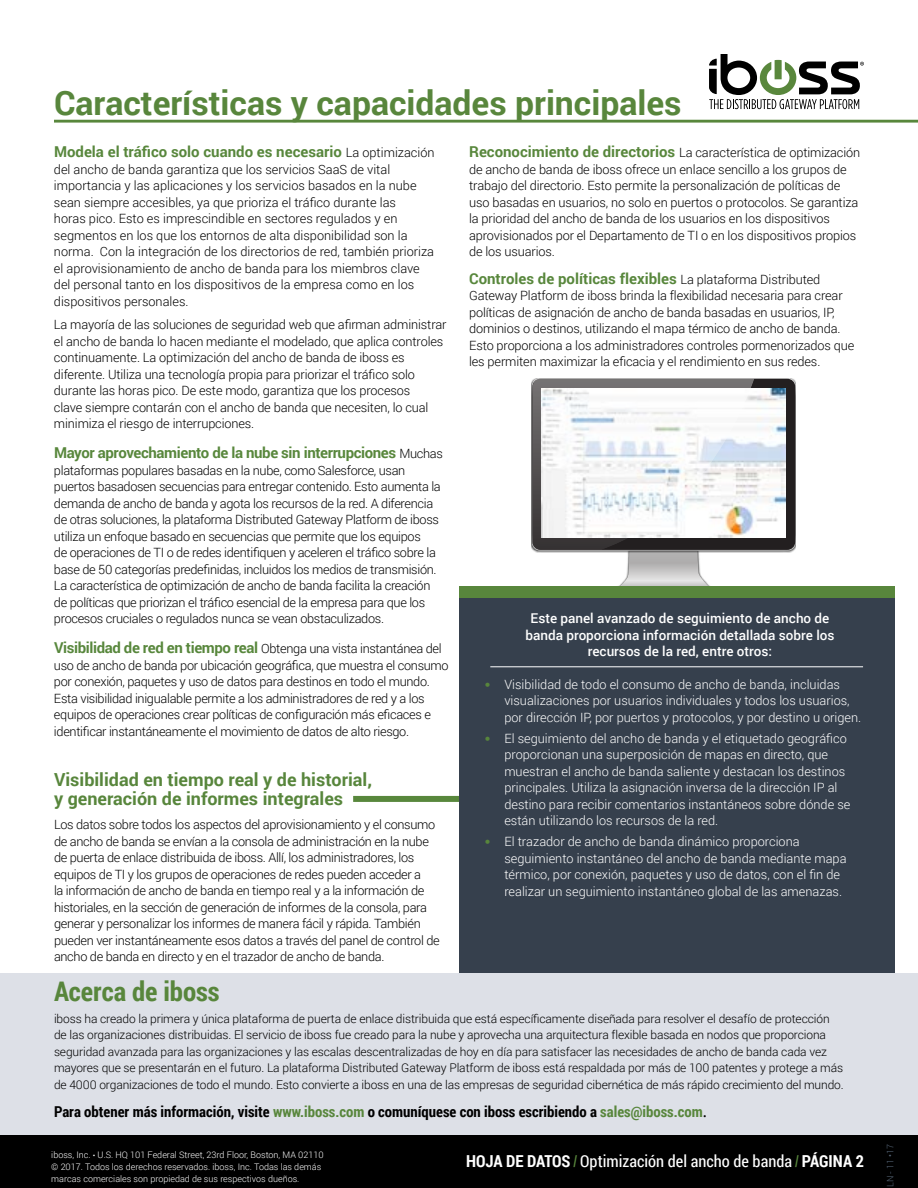
<style>
.page{position:relative;width:918px;height:1188px;background:#fff}
.page>*{position:absolute;margin:0;border:0;box-sizing:border-box;transform-origin:0 0}
.t1{font:700 33.75px "Roboto";color:#58863c}
.t2{font:700 27px "Roboto Condensed";color:#58863c}
.t3{font:700 18px/19.5px "Roboto";color:#58863c}
.t4{font:16.5px "Roboto Condensed";color:#fff}
.t5{font:700 15px "Roboto";color:#58873c}
.t6{font:700 15px "Roboto Condensed";color:#000}
.t7{font:700 15px "Roboto";letter-spacing:-.025em;color:#58873c}
.t8{font:500 13.5px/16.5px "Roboto";color:#fff;text-align:center}
.t9{font:300 12.75px/16.5px "Roboto";letter-spacing:-.02em;color:#000}
.t10{font:300 12.75px/16.5px "Roboto";color:#fff}
.t11{font:300 12.75px/16.5px "Roboto";color:#000}
.t12{font:300 12px/16.5px "Roboto";letter-spacing:-.01em;color:#000}
.t13{font:300 9px/12px "Roboto";color:#fff}
.t14{font:300 9px "Roboto";color:#58687a}
.s1{font-weight:300;font-size:12.75px;color:#000}
.s2{font-weight:700;font-size:15px;color:#58873c}
.s3{font-family:"DIN";color:#58863c}
.s4{color:#58863c}
.s5{font-family:"Minion Pro";font-weight:400;font-size:18px}
.s6{font-weight:700}
.s7{font-family:"DIN Condensed";font-weight:700;color:#58863c}
.s8{font-family:"DIN";font-weight:700}
</style>
<div class="page">
<div style="left:0;top:1134px;width:918px;height:54px;background:#000"></div>
<div style="left:0;top:973px;width:918px;height:161px;background:#dde0e7"></div>
<svg style="left:709px;top:54px;width:155px;height:55px"></svg>
<div style="left:353px;top:796px;width:112px;height:6px;background:#58873c"></div>
<svg style="left:532px;top:379px;width:263px;height:171px"></svg>
<img style="left:754px;top:389px;width:32px;height:148px">
<svg style="left:533px;top:378px;width:221px;height:208px"></svg>
<hr style="left:54px;top:120px;width:864px;height:3px;background:#58873c">
<div style="left:459px;top:586px;width:435px;height:387px;background:#36404d"></div>
<div style="left:459px;top:586px;width:435px;height:12px;background:#58863c"></div>
<hr style="left:490px;top:666px;width:373px;height:1px;background:#fff">
<h1 class="t1" style="left:54px;top:79px;width:629px">Características y capacidades principales</h1>
<p class="t5" style="left:54px;top:142px;width:382px">Modela el tráfico solo cuando es necesario <span class="s1">La optimización</span></p>
<p class="t11" style="left:54px;top:161px;width:382px">del ancho de banda garantiza que los servicios SaaS de vital importancia y las aplicaciones y los servicios basados en la nube sean siempre accesibles, ya que prioriza el tráfico durante las<br>horas pico. Esto es imprescindible en sectores regulados y en segmentos en los que los entornos de alta disponibilidad son la norma. Con la integración de los directorios de red, también prioriza el aprovisionamiento de ancho de banda para los miembros clave del personal tanto en los dispositivos de la empresa como en los dispositivos personales.</p>
<p class="t9" style="left:54px;top:316px;width:394px">La mayoría de las soluciones de seguridad web que afirman administrar el ancho de banda lo hacen mediante el modelado, que aplica controles continuamente. La optimización del ancho de banda de iboss es diferente. Utiliza una tecnología propia para priorizar el tráfico solo durante las horas pico. De este modo, garantiza que los procesos<br>clave siempre contarán con el ancho de banda que necesiten, lo cual minimiza el riesgo de interrupciones.</p>
<p class="t7" style="left:54px;top:442px;width:391px">Mayor aprovechamiento de la nube sin interrupciones <span class="s1">Muchas</span></p>
<p class="t9" style="left:54px;top:462px;width:388px">plataformas populares basadas en la nube, como Salesforce, usan puertos basadosen secuencias para entregar contenido. Esto aumenta la demanda de ancho de banda y agota los recursos de la red. A diferencia de otras soluciones, la plataforma Distributed Gateway Platform de iboss utiliza un enfoque basado en secuencias que permite que los equipos<br>de operaciones de TI o de redes identifiquen y aceleren el tráfico sobre la base de 50 categorías predefinidas, incluidos los medios de transmisión.<br>La característica de optimización de ancho de banda facilita la creación de políticas que priorizan el tráfico esencial de la empresa para que los procesos cruciales o regulados nunca se vean obstaculizados.</p>
<p class="t9" style="left:54px;top:640px;width:396px"><span class="s2">Visibilidad de red en tiempo real</span> Obtenga una vista instantánea del uso de ancho de banda por ubicación geográfica, que muestra el consumo por conexión, paquetes y uso de datos para destinos en todo el mundo.<br>Esta visibilidad inigualable permite a los administradores de red y a los equipos de operaciones crear políticas de configuración más eficaces e identificar instantáneamente el movimiento de datos de alto riesgo.</p>
<h3 class="t3" style="left:54px;top:769px;width:320px">Visibilidad en tiempo real y de historial, y generación de informes integrales</h3>
<p class="t9" style="left:54px;top:816px;width:387px">Los datos sobre todos los aspectos del aprovisionamiento y el consumo de ancho de banda se envían a la consola de administración en la nube de puerta de enlace distribuida de iboss. Allí, los administradores, los equipos de TI y los grupos de operaciones de redes pueden acceder a<br>la información de ancho de banda en tiempo real y a la información de historiales, en la sección de generación de informes de la consola, para generar y personalizar los informes de manera fácil y rápida. También pueden ver instantáneamente esos datos a través del panel de control de ancho de banda en directo y en el trazador de ancho de banda.</p>
<p class="t9" style="left:469px;top:144px;width:393px"><span class="s2">Reconocimiento de directorios</span> La característica de optimización de ancho de banda de iboss ofrece un enlace sencillo a los grupos de trabajo del directorio. Esto permite la personalización de políticas de uso basadas en usuarios, no solo en puertos o protocolos. Se garantiza la prioridad del ancho de banda de los usuarios en los dispositivos aprovisionados por el Departamento de TI o en los dispositivos propios de los usuarios.</p>
<p class="t5" style="left:469px;top:268px;width:353px">Controles de políticas flexibles <span class="s1">La plataforma Distributed</span></p>
<p class="t9" style="left:469px;top:287px;width:387px">Gateway Platform de iboss brinda la flexibilidad necesaria para crear políticas de asignación de ancho de banda basadas en usuarios, IP, dominios o destinos, utilizando el mapa térmico de ancho de banda.<br>Esto proporciona a los administradores controles pormenorizados que les permiten maximizar la eficacia y el rendimiento en sus redes.</p>
<p class="t8" style="left:525px;top:610px;width:311px">Este panel avanzado de seguimiento de ancho de banda proporciona información detallada sobre los recursos de la red, entre otros:</p>
<p class="t10" style="left:504px;top:676px;width:358px;text-indent:-20px"><span class="s3">•</span> Visibilidad de todo el consumo de ancho de banda, incluidas visualizaciones por usuarios individuales y todos los usuarios, por dirección IP, por puertos y protocolos, y por destino u origen.</p>
<p class="t10" style="left:504px;top:730px;width:348px;text-indent:-20px"><span class="s3">•</span> El seguimiento del ancho de banda y el etiquetado geográfico proporcionan una superposición de mapas en directo, que muestran el ancho de banda saliente y destacan los destinos principales. Utiliza la asignación inversa de la dirección IP al destino para recibir comentarios instantáneos sobre dónde se están utilizando los recursos de la red.</p>
<p class="t10" style="left:504px;top:833px;width:344px;text-indent:-20px"><span class="s3">•</span> El trazador de ancho de banda dinámico proporciona seguimiento instantáneo del ancho de banda mediante mapa térmico, por conexión, paquetes y uso de datos, con el fin de realizar un seguimiento instantáneo global de las amenazas.</p>
<h2 class="t2" style="left:54px;top:973px;width:167px">Acerca de iboss</h2>
<p class="t12" style="left:54px;top:1010px;width:791px">iboss ha creado la primera y única plataforma de puerta de enlace distribuida que está específicamente diseñada para resolver el desafío de protección de las organizaciones distribuidas. El servicio de iboss fue creado para la nube y aprovecha una arquitectura flexible basada en nodos que proporciona seguridad avanzada para las organizaciones y las escalas descentralizadas de hoy en día para satisfacer las necesidades de ancho de banda cada vez mayores que se presentarán en el futuro. La plataforma Distributed Gateway Platform de iboss está respaldada por más de 100 patentes y protege a más de 4000 organizaciones de todo el mundo. Esto convierte a iboss en una de las empresas de seguridad cibernética de más rápido crecimiento del mundo.</p>
<p class="t6" style="left:54px;top:1101px;width:654px">Para obtener más información, visite <span class="s4">www.iboss.com</span> o comuníquese con iboss escribiendo a <span class="s4">sales@iboss.com</span><span class="s5">.</span></p>
<p class="t4" style="left:466px;top:1150px;width:399px"><span class="s6">HOJA DE DATOS</span> <span class="s7">/</span> Optimización del ancho de banda <span class="s7">/</span> <span class="s6">PÁGINA 2</span></p>
<p class="t14" style="left:884px;top:1187px;width:45px;rotate:-90deg">LN - 11 •17</p>
<p class="t13" style="left:51px;top:1148px;width:274px">iboss, Inc. <span class="s8">·</span> U.S. HQ 101 Federal Street, 23rd Floor, Boston, MA 02110 © 2017. Todos los derechos reservados. iboss, Inc. Todas las demás marcas comerciales son propiedad de sus respectivos dueños.</p>
</div>
